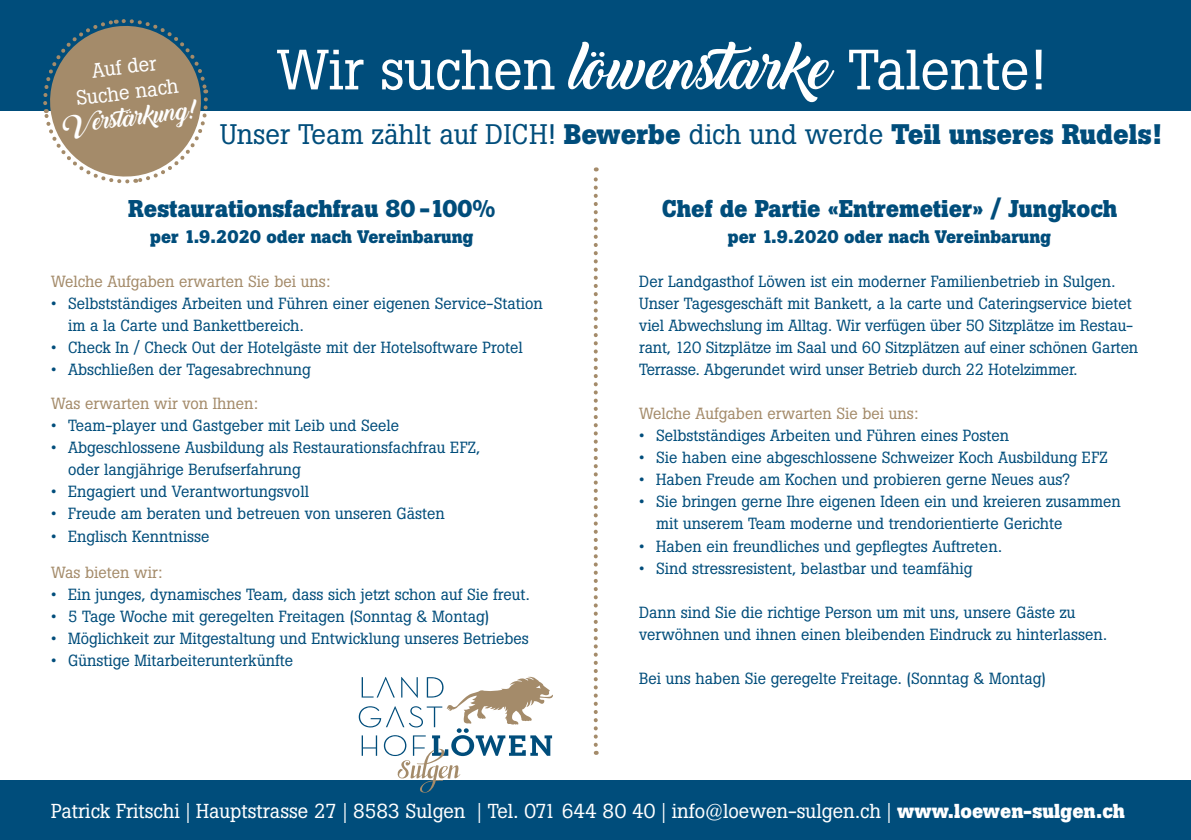
<style>
.page{position:relative;width:1191px;height:840px;background:#fff}
.page>*{position:absolute;margin:0;border:0;box-sizing:border-box;transform-origin:0 0}
.t1{font:56.2px "Boton";color:#fff}
.t2{font:28px "Boton";color:#004d7b}
.t3{font:700 24px "Boton";color:#004d7b}
.t4{font:23.4px "Backto Black Demo";color:#fff}
.t5{font:20.2px/25.6px "Boton";color:#fff;text-align:center}
.t6{font:20px "Boton";color:#fff}
.t7{font:700 18px "Boton";color:#004d7b}
.t8{font:16px/22px "Boton";color:#004d7b}
.t9{font:16px "Boton";color:#a48b6a}
.s1{font-family:"Backto Black Demo";font-size:58.8px}
.s2{font-weight:700}
</style>
<div class="page">
<div style="left:0;top:0;width:1191px;height:111px;background:#004d7b"></div>
<div style="left:0;top:780px;width:1191px;height:59px;background:#004d7b"></div>
<svg style="left:359px;top:676px;width:194px;height:116px"></svg>
<svg style="left:43px;top:19px;width:166px;height:165px"></svg>
<svg style="left:594px;top:167px;width:4px;height:577px"></svg>
<p class="t5" style="left:71px;top:60px;width:105px;rotate:-7deg">Auf der<br>Suche nach</p>
<h3 class="t4" style="left:62px;top:112px;width:137px;rotate:-7deg">Verstärkung!</h3>
<h1 class="t1" style="left:277px;top:36px;width:770px">Wir suchen <span class="s1">löwenstarke</span> Talente!</h1>
<h2 class="t2" style="left:220px;top:118px;width:943px">Unser Team zählt auf DICH! <span class="s2">Bewerbe</span> dich und werde <span class="s2">Teil unseres Rudels!</span></h2>
<h3 class="t3" style="left:128px;top:194px;width:369px">Restaurationsfachfrau 80 -100%</h3>
<p class="t7" style="left:150px;top:226px;width:325px">per 1.9.2020 oder nach Vereinbarung</p>
<p class="t9" style="left:51px;top:272px;width:281px">Welche Aufgaben erwarten Sie bei uns:</p>
<p class="t8" style="left:68px;top:292px;width:476px;text-indent:-17px">• Selbstständiges Arbeiten und Führen einer eigenen Service-Station im a la Carte und Bankettbereich.</p>
<p class="t8" style="left:51px;top:336px;width:473px">• Check In / Check Out der Hotelgäste mit der Hotelsoftware Protel</p>
<p class="t8" style="left:51px;top:358px;width:261px">• Abschließen der Tagesabrechnung</p>
<p class="t9" style="left:51px;top:394px;width:209px">Was erwarten wir von Ihnen:</p>
<p class="t8" style="left:51px;top:414px;width:350px">• Team-player und Gastgeber mit Leib und Seele</p>
<p class="t8" style="left:68px;top:436px;width:413px;text-indent:-17px">• Abgeschlossene Ausbildung als Restaurationsfachfrau EFZ, oder langjährige Berufserfahrung</p>
<p class="t8" style="left:51px;top:480px;width:259px">• Engagiert und Verantwortungsvoll</p>
<p class="t8" style="left:51px;top:502px;width:395px">• Freude am beraten und betreuen von unseren Gästen</p>
<p class="t8" style="left:51px;top:524px;width:160px">• Englisch Kenntnisse</p>
<p class="t9" style="left:51px;top:562px;width:113px">Was bieten wir:</p>
<p class="t8" style="left:51px;top:582px;width:480px">• Ein junges, dynamisches Team, dass sich jetzt schon auf Sie freut.</p>
<p class="t8" style="left:51px;top:604px;width:440px">• 5 Tage Woche mit geregelten Freitagen (Sonntag &amp; Montag)</p>
<p class="t8" style="left:51px;top:626px;width:479px">• Möglichkeit zur Mitgestaltung und Entwicklung unseres Betriebes</p>
<p class="t8" style="left:51px;top:648px;width:243px">• Günstige Mitarbeiterunterkünfte</p>
<h3 class="t3" style="left:662px;top:194px;width:457px">Chef de Partie «Entremetier» / Jungkoch</h3>
<p class="t7" style="left:728px;top:226px;width:325px">per 1.9.2020 oder nach Vereinbarung</p>
<p class="t8" style="left:639px;top:270px;width:500px">Der Landgasthof Löwen ist ein moderner Familienbetrieb in Sulgen.<br>Unser Tagesgeschäft mit Bankett, a la carte und Cateringservice bietet viel Abwechslung im Alltag. Wir verfügen über 50 Sitzplätze im Restau&shy;rant, 120 Sitzplätze im Saal und 60 Sitzplätzen auf einer schönen Garten Terrasse. Abgerundet wird unser Betrieb durch 22 Hotelzimmer.</p>
<p class="t9" style="left:639px;top:404px;width:281px">Welche Aufgaben erwarten Sie bei uns:</p>
<p class="t8" style="left:639px;top:424px;width:372px">• Selbstständiges Arbeiten und Führen eines Posten</p>
<p class="t8" style="left:639px;top:446px;width:470px">• Sie haben eine abgeschlossene Schweizer Koch Ausbildung EFZ</p>
<p class="t8" style="left:639px;top:468px;width:432px">• Haben Freude am Kochen und probieren gerne Neues aus?</p>
<p class="t8" style="left:656px;top:490px;width:466px;text-indent:-17px">• Sie bringen gerne Ihre eigenen Ideen ein und kreieren zusammen mit unserem Team moderne und trendorientierte Gerichte</p>
<p class="t8" style="left:639px;top:534px;width:364px">• Haben ein freundliches und gepflegtes Auftreten.</p>
<p class="t8" style="left:639px;top:556px;width:335px">• Sind stressresistent, belastbar und teamfähig</p>
<p class="t8" style="left:639px;top:600px;width:469px">Dann sind Sie die richtige Person um mit uns, unsere Gäste zu verwöhnen und ihnen einen bleibenden Eindruck zu hinterlassen.</p>
<p class="t8" style="left:639px;top:666px;width:408px">Bei uns haben Sie geregelte Freitage. (Sonntag &amp; Montag)</p>
<p class="t6" style="left:51px;top:798px;width:1075px">Patrick Fritschi | Hauptstrasse 27 | 8583 Sulgen | Tel. 071 644 80 40 | info@loewen-sulgen.ch | <span class="s2">www.loewen-sulgen.ch</span></p>
</div>
